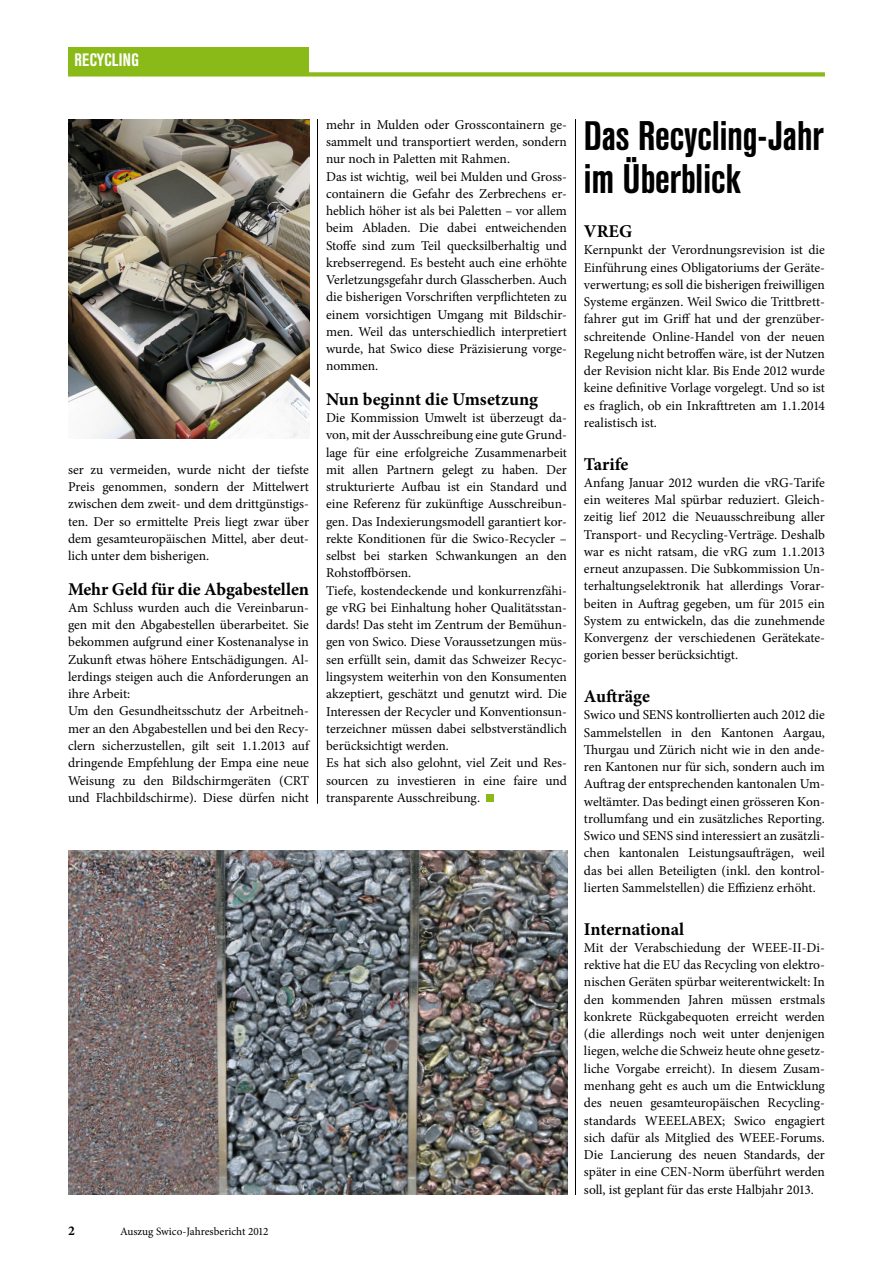
<style>
.page{position:relative;width:893px;height:1263px;background:#fff}
.page>*{position:absolute;margin:0;border:0;box-sizing:border-box;transform-origin:0 0}
.t1{font:500 41.25px/43.5px "Helvetica Con BQ";color:#000}
.t2{font:700 18px "Minion Pro";color:#000}
.t3{font:500 18px "Helvetica Con BQ";letter-spacing:.02em;color:#fff}
.t4{font:13.5px/17.2px "Minion Pro";color:#000;text-align:justify}
.t5{font:700 13.5px "Minion Pro";color:#000}
.t6{font:11.25px "Minion Pro";color:#000}
</style>
<div class="page">
<div style="left:68px;top:72px;width:757px;height:5px;background:#89ba17"></div>
<div style="left:68px;top:47px;width:241px;height:25px;background:#89ba17"></div>
<hr style="left:575px;top:119px;width:1px;height:1076px;background:#000">
<img style="left:69px;top:850px;width:499px;height:345px">
<hr style="left:317px;top:119px;width:1px;height:685px;background:#000">
<img style="left:68px;top:119px;width:241px;height:319px">
<div style="left:486px;top:795px;width:7px;height:7px;background:#89ba17"></div>
<h2 class="t3" style="left:74px;top:51px;width:66px">Recycling</h2>
<p class="t4" style="left:68px;top:461px;width:242px">ser zu vermeiden, wurde nicht der tiefste Preis genommen, sondern der Mittelwert zwischen dem zweit- und dem drittgünstigs&shy;ten. Der so ermittelte Preis liegt zwar über dem gesamteuropäischen Mittel, aber deut&shy;lich unter dem bisherigen.</p>
<h2 class="t2" style="left:68px;top:576px;width:242px">Mehr Geld für die Abgabestellen</h2>
<p class="t4" style="left:68px;top:599px;width:242px;text-align:left">Am Schluss wurden auch die Vereinbarun&shy;gen mit den Abgabestellen überarbeitet. Sie bekommen aufgrund einer Kostenanalyse in Zukunft etwas höhere Entschädigungen. Al&shy;lerdings steigen auch die Anforderungen an ihre Arbeit:<br>Um den Gesundheitsschutz der Arbeitneh&shy;mer an den Abgabestellen und bei den Recy&shy;clern sicherzustellen, gilt seit 1.1.2013 auf dringende Empfehlung der Empa eine neue Weisung zu den Bildschirmgeräten (CRT und Flachbildschirme). Diese dürfen nicht</p>
<p class="t4" style="left:326px;top:116px;width:242px;text-align:left">mehr in Mulden oder Grosscontainern ge&shy;sammelt und transportiert werden, sondern nur noch in Paletten mit Rahmen.<br>Das ist wichtig, weil bei Mulden und Gross&shy;containern die Gefahr des Zerbrechens er&shy;heblich höher ist als bei Paletten – vor allem beim Abladen. Die dabei entweichenden Stoffe sind zum Teil quecksilberhaltig und krebserregend. Es besteht auch eine erhöhte Verletzungsgefahr durch Glasscherben. Auch die bisherigen Vorschriften verpflichteten zu einem vorsichtigen Umgang mit Bildschir&shy;men. Weil das unterschiedlich interpretiert wurde, hat Swico diese Präzisierung vorge&shy;nommen.</p>
<h2 class="t2" style="left:326px;top:386px;width:213px">Nun beginnt die Umsetzung</h2>
<p class="t4" style="left:326px;top:409px;width:242px;text-align:left">Die Kommission Umwelt ist überzeugt da&shy;von, mit der Ausschreibung eine gute Grund&shy;lage für eine erfolgreiche Zusammenarbeit mit allen Partnern gelegt zu haben. Der strukturierte Aufbau ist ein Standard und eine Referenz für zukünftige Ausschreibun&shy;gen. Das Indexierungsmodell garantiert kor&shy;rekte Konditionen für die Swico-Recycler – selbst bei starken Schwankungen an den Rohstoffbörsen.<br>Tiefe, kostendeckende und konkurrenzfähi&shy;ge vRG bei Einhaltung hoher Qualitätsstan&shy;dards! Das steht im Zentrum der Bemühun&shy;gen von Swico. Diese Voraussetzungen müs&shy;sen erfüllt sein, damit das Schweizer Recyc&shy;lingsystem weiterhin von den Konsumenten akzeptiert, geschätzt und genutzt wird. Die Interessen der Recycler und Konventionsun&shy;terzeichner müssen dabei selbstverständlich berücksichtigt werden.<br>Es hat sich also gelohnt, viel Zeit und Res&shy;sourcen zu investieren in eine faire und transparente Ausschreibung.</p>
<p class="t5" style="left:68px;top:1221px;width:8px">2</p>
<p class="t6" style="left:120px;top:1223px;width:150px">Auszug Swico-Jahresbericht 2012</p>
<h1 class="t1" style="left:584px;top:115px;width:241px">Das Recycling-Jahr im Überblick</h1>
<h2 class="t2" style="left:584px;top:219px;width:50px">VREG</h2>
<p class="t4" style="left:584px;top:241px;width:242px">Kernpunkt der Verordnungsrevision ist die Einführung eines Obligatoriums der Geräte&shy;verwertung; es soll die bisherigen freiwilligen Systeme ergänzen. Weil Swico die Trittbrett&shy;fahrer gut im Griff hat und der grenzüber&shy;schreitende Online-Handel von der neuen Regelung nicht betroffen wäre, ist der Nutzen der Revision nicht klar. Bis Ende 2012 wurde keine definitive Vorlage vorgelegt. Und so ist es fraglich, ob ein Inkrafttreten am 1.1.2014 realistisch ist.</p>
<h2 class="t2" style="left:584px;top:451px;width:46px">Tarife</h2>
<p class="t4" style="left:584px;top:474px;width:242px">Anfang Januar 2012 wurden die vRG-Tarife ein weiteres Mal spürbar reduziert. Gleich&shy;zeitig lief 2012 die Neuausschreibung aller Transport- und Recycling-Verträge. Deshalb war es nicht ratsam, die vRG zum 1.1.2013 erneut anzupassen. Die Subkommission Un&shy;terhaltungselektronik hat allerdings Vorar&shy;beiten in Auftrag gegeben, um für 2015 ein System zu entwickeln, das die zunehmende Konvergenz der verschiedenen Gerätekate&shy;gorien besser berücksichtigt.</p>
<h2 class="t2" style="left:584px;top:684px;width:68px">Aufträge</h2>
<p class="t4" style="left:584px;top:706px;width:242px">Swico und SENS kontrollierten auch 2012 die Sammelstellen in den Kantonen Aargau, Thurgau und Zürich nicht wie in den ande&shy;ren Kantonen nur für sich, sondern auch im Auftrag der entsprechenden kantonalen Um&shy;weltämter. Das bedingt einen grösseren Kon&shy;trollumfang und ein zusätzliches Reporting.<br>Swico und SENS sind interessiert an zusätzli&shy;chen kantonalen Leistungsaufträgen, weil das bei allen Beteiligten (inkl. den kontrol&shy;lierten Sammelstellen) die Effizienz erhöht.</p>
<h2 class="t2" style="left:584px;top:916px;width:102px">International</h2>
<p class="t4" style="left:584px;top:939px;width:242px">Mit der Verabschiedung der WEEE-II-Di&shy;rektive hat die EU das Recycling von elektro&shy;nischen Geräten spürbar weiterentwickelt: In den kommenden Jahren müssen erstmals konkrete Rückgabequoten erreicht werden (die allerdings noch weit unter denjenigen liegen, welche die Schweiz heute ohne gesetz&shy;liche Vorgabe erreicht). In diesem Zusam&shy;menhang geht es auch um die Entwicklung des neuen gesamteuropäischen Recycling&shy;standards WEEELABEX; Swico engagiert sich dafür als Mitglied des WEEE-Forums.<br>Die Lancierung des neuen Standards, der später in eine CEN-Norm überführt werden soll, ist geplant für das erste Halbjahr 2013.</p>
</div>
